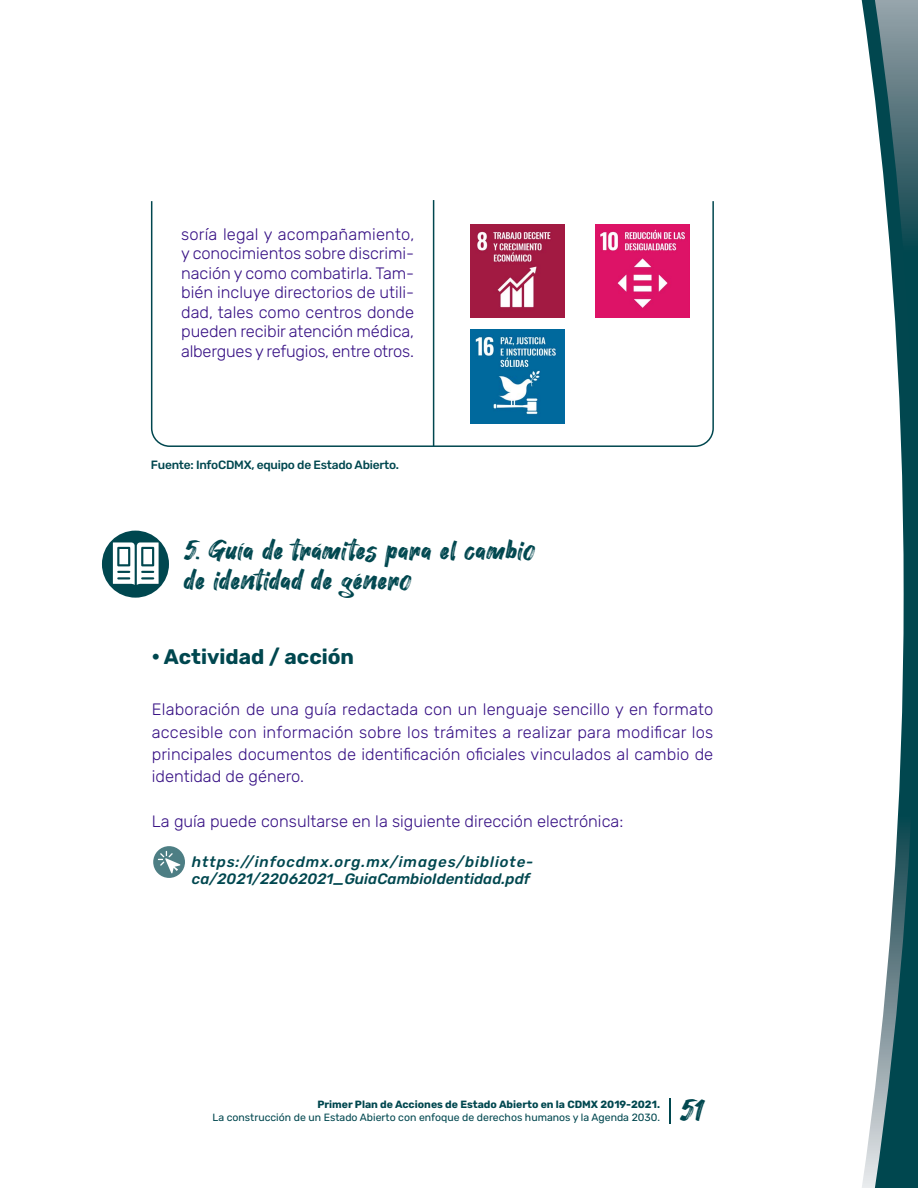
<style>
.page{position:relative;width:918px;height:1188px;background:#fff}
.page>*{position:absolute;margin:0;border:0;box-sizing:border-box;transform-origin:0 0}
.t1{font:33px "Hey August";color:#00474f}
.t2{font:30px/30px "Hey August";letter-spacing:.015em;color:#00474f}
.t3{font:700 21px "Rubik";color:#00474f}
.t4{font:300 16.5px/19.5px "Rubik";color:#381285;text-align:justify}
.t5{font:italic 500 15px/16.5px "Rubik";color:#00474f}
.t6{font:500 12px "Rubik";letter-spacing:-.02em;color:#00474f}
.t7{font:10.5px "Rubik";color:#00474f}
.t8{font:700 10.5px "Rubik";color:#00474f}
.s1{font-weight:900}
</style>
<div class="page">
<svg style="left:150px;top:200px;width:564px;height:247px"></svg>
<svg style="left:861px;top:0;width:13px;height:1188px"></svg>
<svg style="left:874px;top:0;width:44px;height:1188px"></svg>
<hr style="left:669px;top:1098px;width:2px;height:26px;background:#00474f">
<div style="left:102px;top:531px;width:67px;height:67px;background:#00474f;border-radius:50%"></div>
<svg style="left:153px;top:846px;width:32px;height:32px"></svg>
<svg style="left:158px;top:851px;width:22px;height:22px"></svg>
<svg style="left:113px;top:542px;width:46px;height:43px"></svg>
<p class="t4" style="left:181px;top:225px;width:235px">soría legal y acompañamiento, y conocimientos sobre discrimi&shy;nación y como combatirla. Tam&shy;bién incluye directorios de utili&shy;dad, tales como centros donde pueden recibir atención médica, albergues y refugios, entre otros.</p>
<p class="t6" style="left:151px;top:458px;width:250px">Fuente: InfoCDMX, equipo de Estado Abierto.</p>
<h2 class="t2" style="left:184px;top:536px;width:353px">5. Guía de trámites para el cambio de identidad de género</h2>
<p class="t3" style="left:152px;top:645px;width:204px"><span class="s1">•</span> Actividad / acción</p>
<p class="t4" style="left:152px;top:699px;width:563px;line-height:22.4px">Elaboración de una guía redactada con un lenguaje sencillo y en formato accesible con información sobre los trámites a realizar para modificar los principales documentos de identificación oficiales vinculados al cambio de identidad de género.</p>
<p class="t4" style="left:152px;top:812px;width:473px">La guía puede consultarse en la siguiente dirección electrónica:</p>
<p class="t5" style="left:192px;top:854px;width:343px">https://infocdmx.org.mx/images/bibliote&shy;ca/2021/22062021_GuiaCambioIdentidad.pdf</p>
<p class="t8" style="left:317px;top:1098px;width:344px">Primer Plan de Acciones de Estado Abierto en la CDMX 2019-2021.</p>
<p class="t7" style="left:212px;top:1111px;width:449px">La construcción de un Estado Abierto con enfoque de derechos humanos y la Agenda 2030.</p>
<h1 class="t1" style="left:680px;top:1092px;width:24px">51</h1>
</div>
